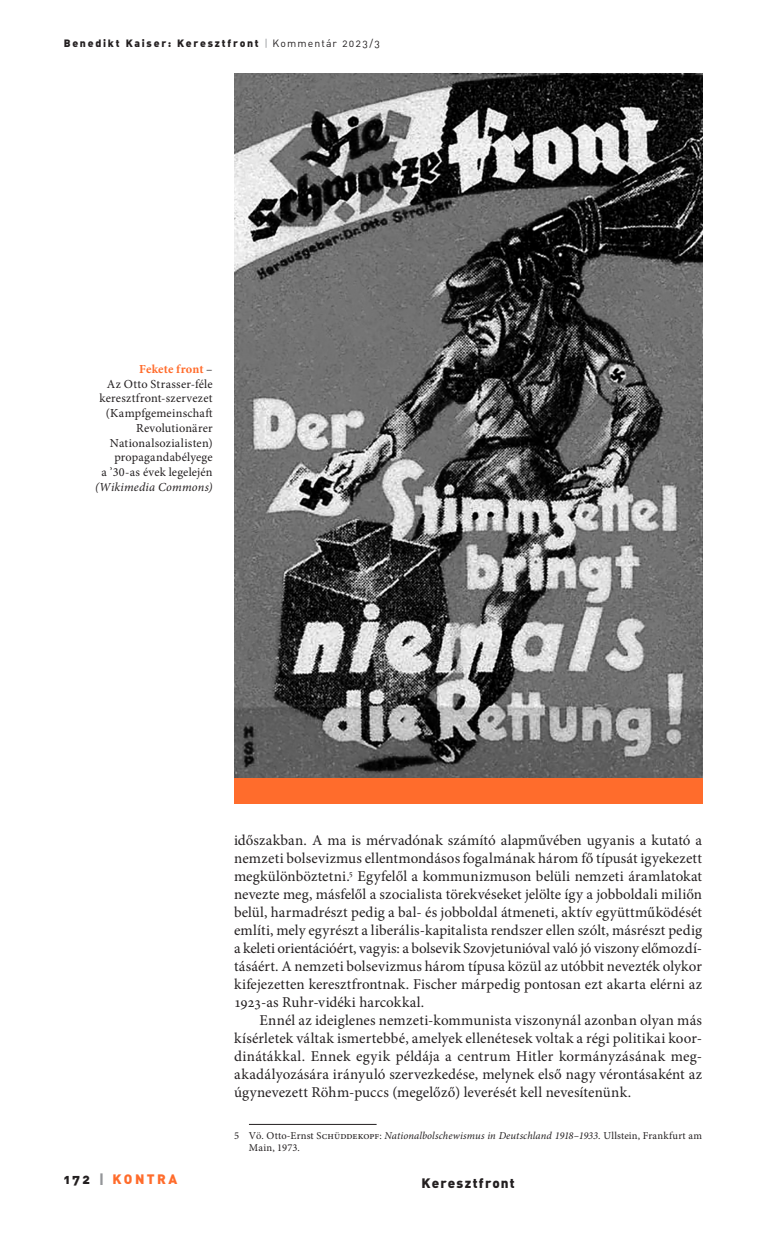
<style>
.page{position:relative;width:766px;height:1234px;background:#fff}
.page>*{position:absolute;margin:0;border:0;box-sizing:border-box;transform-origin:0 0}
._8_-_kenyér_1_---_10_pt{font:15px/18px "Minion Pro";letter-spacing:.005em;color:#231f20;text-align:justify}
._9_-_kenyér_2_---_10_pt{font:15px/18px "Minion Pro";letter-spacing:.015em;color:#231f20;text-align:justify}
.t1{font:13.5px "DIN Alt Blk PFL";letter-spacing:.1em;color:#231f20}
.t2{font:13.5px "DIN Alt Blk PFL";letter-spacing:.2em;color:#ff6c2c}
._1000_-_képaláírás{font:12.3px/14.7px "Minion Pro";letter-spacing:.01em;color:#231f20;text-align:right}
._1000_-_képaláírás-2{font:italic 12.3px "Minion Pro";letter-spacing:.015em;color:#231f20}
._20_-_lábjegyzet{font:10.5px/12.3px "Minion Pro";letter-spacing:.01em;color:#231f20}
.t3{font:10.5px "DIN Alt Blk PFL";letter-spacing:.175em;color:#231f20}
.s1{font-family:"DIN Alt PFL";color:#939598}
.s2{font-family:"DIN Alt PFL"}
.s3{font-weight:700;color:#ff6c2c}
.s4{color:#231f20}
.s5{color:#939598}
.s6{font-style:italic}
</style>
<div class="page">
<hr style="left:249px;top:1123px;width:127px;height:1px;background:#231f20">
<img style="left:234px;top:73px;width:468px;height:704px">
<div style="left:234px;top:777px;width:468px;height:26px;background:#ff6c2c"></div>
<p class="t3" style="left:64px;top:36px;width:317px">Benedikt Kaiser: Keresztfront <span class="s1">|</span> <span class="s2">Kommentár 2023/3</span></p>
<p class="_1000_-_képaláírás" style="left:99px;top:361px;width:115px"><span class="s3">Fekete front</span> –<br>Az Otto Strasser-féle keresztfront-szervezet (Kampfgemeinschaft<br>Revolutionärer<br>Nationalsozialisten) propagandabélyege<br>a ’30-as évek legelején</p>
<p class="_1000_-_képaláírás-2" style="left:95px;top:478px;width:119px">(Wikimedia Commons)</p>
<p class="t2" style="left:64px;top:1169px;width:115px"><span class="s4">172</span> <span class="s5">|</span> KONTRA</p>
<p class="_8_-_kenyér_1_---_10_pt" style="left:234px;top:831px;width:469px">időszakban. A ma is mérvadónak számító alapművében ugyanis a kutató a nemzeti bolsevizmus ellentmondásos fogalmának három fő típusát igyekezett megkülönböztetni.<sup>5</sup> Egyfelől a kommunizmuson belüli nemzeti áramlatokat nevezte meg, másfelől a szocialista törekvéseket jelölte így a jobboldali miliőn belül, harmadrészt pedig a bal- és jobboldal átmeneti, aktív együttműködését említi, mely egyrészt a liberális-kapitalista rendszer ellen szólt, másrészt pedig a keleti orientációért, vagyis: a bolsevik Szovjetunióval való jó viszony előmozdí&shy;tásáért. A nemzeti bolsevizmus három típusa közül az utóbbit nevezték olykor kifejezetten keresztfrontnak. Fischer márpedig pontosan ezt akarta elérni az 1923-as Ruhr-vidéki harcokkal.</p>
<p class="_9_-_kenyér_2_---_10_pt" style="left:234px;top:1011px;width:469px;text-indent:26px">Ennél az ideiglenes nemzeti-kommunista viszonynál azonban olyan más kísérletek váltak ismertebbé, amelyek ellenétesek voltak a régi politikai koor&shy;dinátákkal. Ennek egyik példája a centrum Hitler kormányzásának meg&shy;akadályozására irányuló szervezkedése, melynek első nagy vérontásaként az úgynevezett Röhm-puccs (megelőző) leverését kell nevesítenünk.</p>
<p class="_20_-_lábjegyzet" style="left:249px;top:1129px;width:454px;text-indent:-15px">5 Vö. Otto-Ernst Schüddekopf: <span class="s6">Nationalbolschewismus in Deutschland 1918–1933</span>. Ullstein, Frankfurt am<br>Main, 1973.</p>
<p class="t1" style="left:421px;top:1173px;width:95px">Keresztfront</p>
</div>
